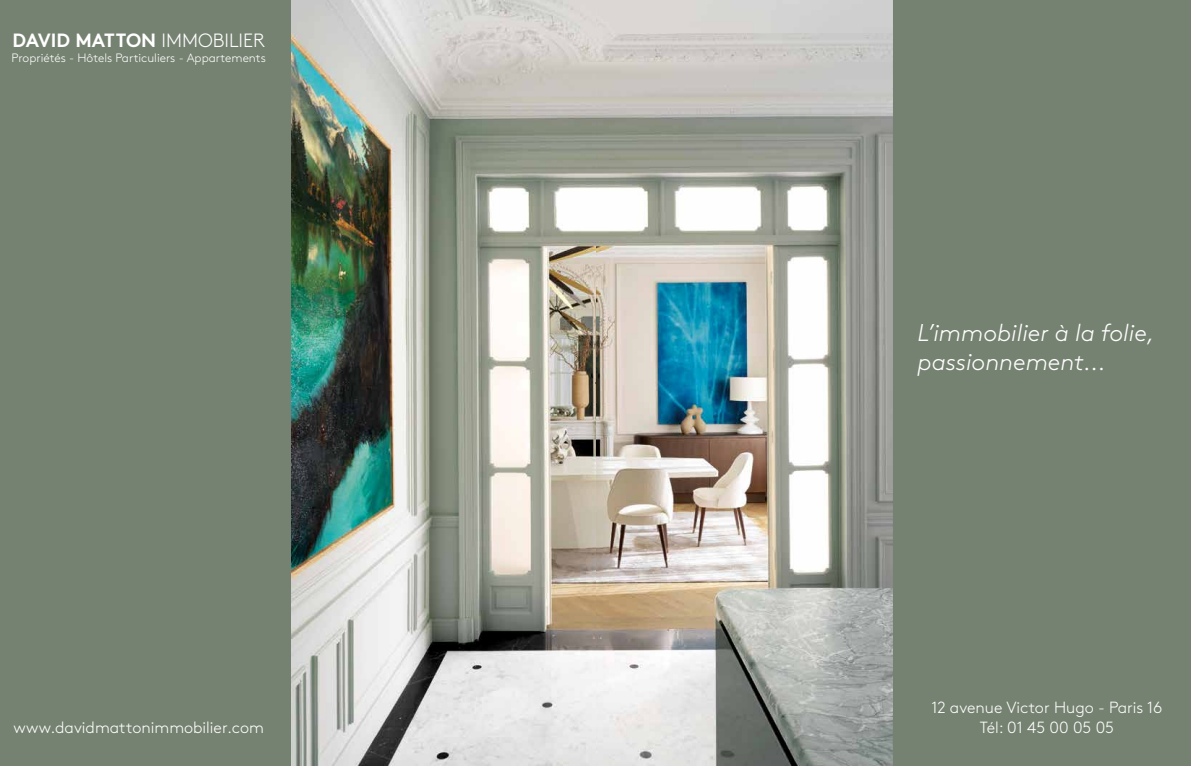
<style>
.page{position:relative;width:1191px;height:766px;background:#fff}
.page>*{position:absolute;margin:0;border:0;box-sizing:border-box;transform-origin:0 0}
.t1{font:italic 300 24.2px/29.1px "Brown Pro";color:#fff}
.t2{font:700 19.2px "Brown Pro";color:#fff}
.t3{font:300 16.2px/19.4px "Brown Pro";color:#fff;text-align:center}
.t4{font:300 12.1px "Brown Pro";color:#fff}
.s1{font-weight:300}
</style>
<div class="page">
<div style="left:595px;top:0;width:596px;height:765px;background:#768271"></div>
<img style="left:595px;top:0;width:297px;height:765px">
<svg style="left:0;top:0;width:595px;height:765px;background:#8d9688"></svg>
<svg style="left:587px;top:0;width:19px;height:1px"></svg>
<svg style="left:587px;top:765px;width:19px;height:1px"></svg>
<p class="t2" style="left:13px;top:25px;width:254px">DAVID MATTON <span class="s1">IMMOBILIER</span></p>
<p class="t4" style="left:12px;top:48px;width:256px">Propriétés - Hôtels Particuliers - Appartements</p>
<p class="t3" style="left:14px;top:716px;width:252px">www.davidmattonimmobilier.com</p>
<h1 class="t1" style="left:917px;top:316px;width:238px">L’immobilier à la folie, passionnement...</h1>
<p class="t3" style="left:931px;top:696px;width:232px">12 avenue Victor Hugo - Paris 16<br>Tél: 01 45 00 05 05</p>
</div>
